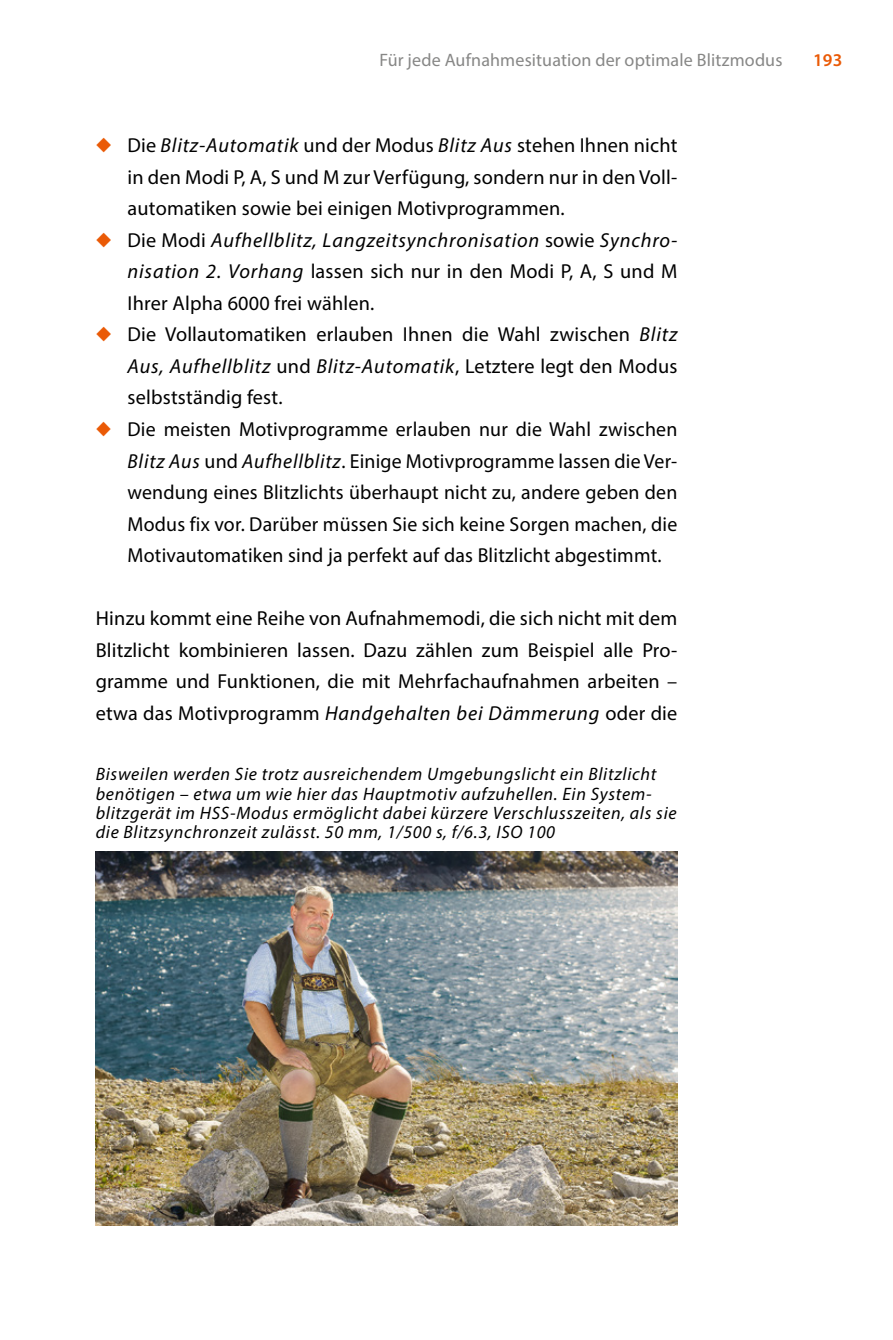
<style>
.page{position:relative;width:893px;height:1340px;background:#fff}
.page>*{position:absolute;margin:0;border:0;box-sizing:border-box;transform-origin:0 0}
.Fließtext_ohne_Einzu{font:20.25px/31.5px "Myriad Pro";letter-spacing:.01em;color:#000;text-align:justify}
.Bildunterschrift{font:italic 18px/19.1px "Myriad Pro";letter-spacing:.04em;color:#000}
.t1{font:18px "Myriad Pro";letter-spacing:.01em;color:#878786}
.t2{font:600 18px "Myriad Pro";color:#ea5a06}
.s1{color:#ea5a06}
.s2{font-style:italic}
</style>
<div class="page">
<img style="left:96px;top:851px;width:581px;height:374px">
<p class="t1" style="left:379px;top:48px;width:405px">Für jede Aufnahmesituation der optimale Blitzmodus</p>
<p class="t2" style="left:813px;top:48px;width:31px">193</p>
<p class="Fließtext_ohne_Einzu" style="left:128px;top:129px;width:551px;text-indent:-32px"><span class="s1">◆</span> Die <span class="s2">Blitz-Automatik</span> und der Modus <span class="s2">Blitz Aus</span> stehen Ihnen nicht in den Modi P, A, S und M zur Verfügung, sondern nur in den Voll&shy;automatiken sowie bei einigen Motivprogrammen.</p>
<p class="Fließtext_ohne_Einzu" style="left:128px;top:224px;width:551px;text-indent:-32px"><span class="s1">◆</span> Die Modi <span class="s2">Aufhellblitz, Langzeitsynchronisation</span> sowie <span class="s2">Synchro&shy;nisation 2. Vorhang</span> lassen sich nur in den Modi P, A, S und M Ihrer Alpha 6000 frei wählen.</p>
<p class="Fließtext_ohne_Einzu" style="left:128px;top:318px;width:551px;text-indent:-32px"><span class="s1">◆</span> Die Vollautomatiken erlauben Ihnen die Wahl zwischen <span class="s2">Blitz Aus, Aufhellblitz</span> und <span class="s2">Blitz-Automatik</span>, Letztere legt den Modus selbstständig fest.</p>
<p class="Fließtext_ohne_Einzu" style="left:128px;top:413px;width:551px;text-indent:-32px"><span class="s1">◆</span> Die meisten Motivprogramme erlauben nur die Wahl zwischen <span class="s2">Blitz Aus</span> und <span class="s2">Aufhellblitz</span>. Einige Motivprogramme lassen die Ver&shy;wendung eines Blitzlichts überhaupt nicht zu, andere geben den Modus fix vor. Darüber müssen Sie sich keine Sorgen machen, die Motivautomatiken sind ja perfekt auf das Blitzlicht abgestimmt.</p>
<p class="Fließtext_ohne_Einzu" style="left:96px;top:602px;width:583px">Hinzu kommt eine Reihe von Aufnahmemodi, die sich nicht mit dem Blitzlicht kombinieren lassen. Dazu zählen zum Beispiel alle Pro&shy;gramme und Funktionen, die mit Mehrfachaufnahmen arbeiten – etwa das Motivprogramm <span class="s2">Handgehalten bei Dämmerung</span> oder die</p>
<p class="Bildunterschrift" style="left:96px;top:764px;width:582px">Bisweilen werden Sie trotz ausreichendem Umgebungslicht ein Blitzlicht benötigen – etwa um wie hier das Hauptmotiv aufzuhellen. Ein System&shy;blitzgerät im HSS-Modus ermöglicht dabei kürzere Verschlusszeiten, als sie die Blitzsynchronzeit zulässt. 50 mm, 1/500 s, f/6.3, ISO 100</p>
</div>
